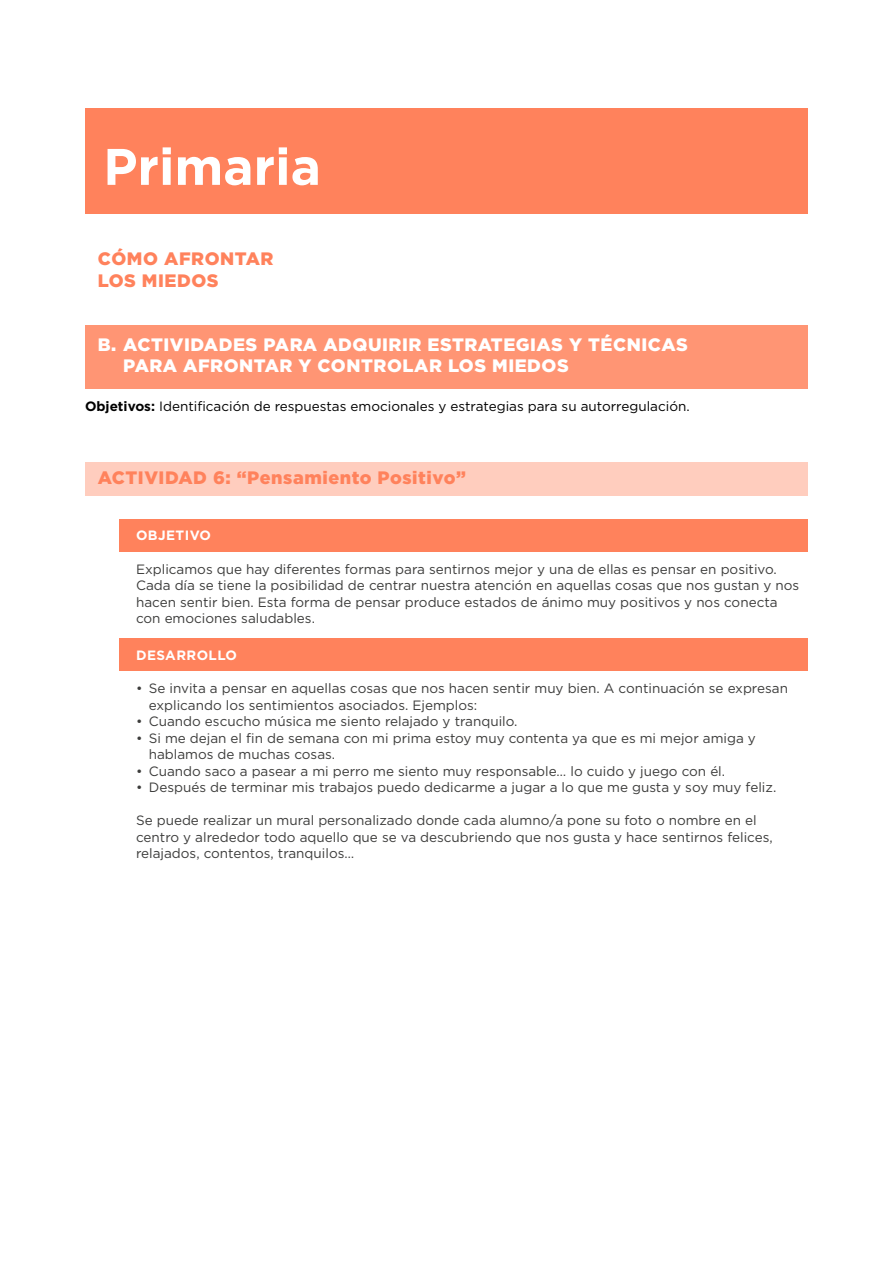
<style>
.page{position:relative;width:893px;height:1263px;background:#fff}
.page>*{position:absolute;margin:0;border:0;box-sizing:border-box;transform-origin:0 0}
.t1{font:700 51.3px "Gotham";color:#fff}
.t2{font:900 18px/21.6px "Gotham";letter-spacing:.03em;color:#fff}
.t3{font:900 18px/21.6px "Gotham";letter-spacing:.03em;color:#ff825c}
.t4{font:13.5px/16.5px "Gotham";color:#3c3c3b}
.t5{font:13.5px "Gotham";color:#000}
.t6{font:700 13.5px "Gotham";letter-spacing:.03em;color:#fff}
.s1{font-weight:700}
</style>
<div class="page">
<div style="left:85px;top:108px;width:723px;height:106px;background:#ff825c"></div>
<div style="left:85px;top:325px;width:723px;height:63px;background:#ff9574"></div>
<div style="left:85px;top:462px;width:723px;height:33px;background:#ffcdbe"></div>
<div style="left:119px;top:519px;width:689px;height:32px;background:#ff825c"></div>
<div style="left:119px;top:638px;width:689px;height:33px;background:#ff825c"></div>
<h1 class="t1" style="left:103px;top:137px;width:219px">Primaria</h1>
<h2 class="t3" style="left:98px;top:247px;width:177px">CÓMO AFRONTAR<br>LOS MIEDOS</h2>
<h2 class="t2" style="left:123px;top:333px;width:566px;text-indent:-26px">B. ACTIVIDADES PARA ADQUIRIR ESTRATEGIAS Y TÉCNICAS<br>PARA AFRONTAR Y CONTROLAR LOS MIEDOS</h2>
<p class="t5" style="left:85px;top:398px;width:606px"><span class="s1">Objetivos:</span> Identificación de respuestas emocionales y estrategias para su autorregulación.</p>
<h2 class="t3" style="left:98px;top:466px;width:370px">ACTIVIDAD 6: “Pensamiento Positivo”</h2>
<p class="t6" style="left:136px;top:527px;width:76px">OBJETIVO</p>
<p class="t4" style="left:136px;top:560px;width:665px">Explicamos que hay diferentes formas para sentirnos mejor y una de ellas es pensar en positivo.<br>Cada día se tiene la posibilidad de centrar nuestra atención en aquellas cosas que nos gustan y nos hacen sentir bien. Esta forma de pensar produce estados de ánimo muy positivos y nos conecta con emociones saludables.</p>
<p class="t6" style="left:136px;top:647px;width:102px">DESARROLLO</p>
<p class="t4" style="left:149px;top:680px;width:641px;text-indent:-13px">• Se invita a pensar en aquellas cosas que nos hacen sentir muy bien. A continuación se expresan explicando los sentimientos asociados. Ejemplos:</p>
<p class="t4" style="left:136px;top:713px;width:383px">• Cuando escucho música me siento relajado y tranquilo.</p>
<p class="t4" style="left:149px;top:729px;width:609px;text-indent:-13px">• Si me dejan el fin de semana con mi prima estoy muy contenta ya que es mi mejor amiga y hablamos de muchas cosas.</p>
<p class="t4" style="left:136px;top:762px;width:591px">• Cuando saco a pasear a mi perro me siento muy responsable… lo cuido y juego con él.</p>
<p class="t4" style="left:136px;top:779px;width:642px">• Después de terminar mis trabajos puedo dedicarme a jugar a lo que me gusta y soy muy feliz.</p>
<p class="t4" style="left:136px;top:812px;width:638px">Se puede realizar un mural personalizado donde cada alumno/a pone su foto o nombre en el centro y alrededor todo aquello que se va descubriendo que nos gusta y hace sentirnos felices, relajados, contentos, tranquilos…</p>
</div>
